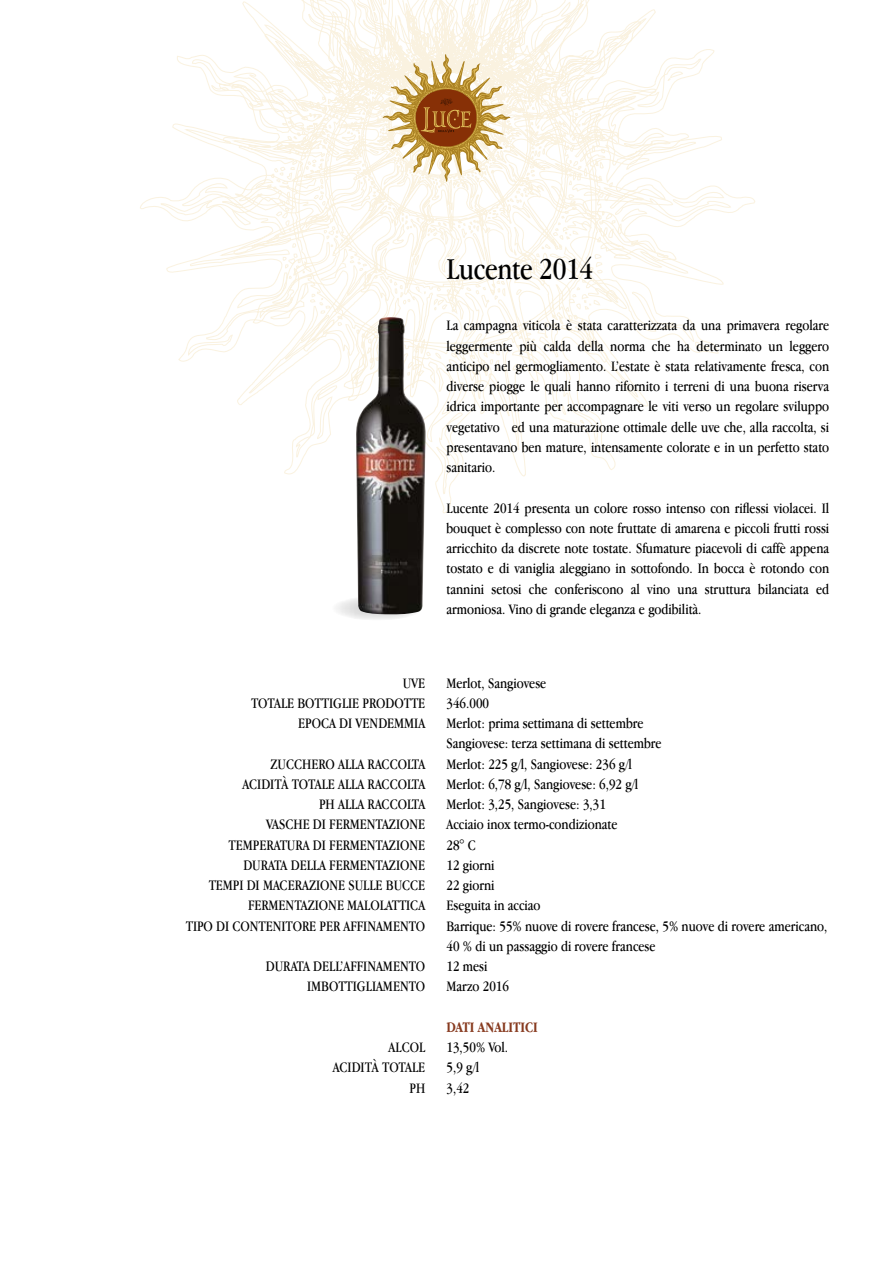
<style>
.page{position:relative;width:893px;height:1263px;background:#fff}
.page>*{position:absolute;margin:0;border:0;box-sizing:border-box;transform-origin:0 0}
.t1{font:31.5px "Apple Garamond";letter-spacing:-.01em;color:#000}
.t2{font:15px/20.2px "Apple Garamond";color:#000;text-align:right}
.t3{font:700 15px "Apple Garamond";color:#873a1f}
</style>
<div class="page">
<svg style="left:140px;top:0;width:615px;height:513px"></svg>
<svg style="left:383px;top:54px;width:127px;height:128px"></svg>
<svg style="left:332px;top:596px;width:90px;height:24px"></svg>
<div style="left:332px;top:596px;width:90px;height:24px;border:1px solid #000;border-radius:50%"></div>
<img style="left:356px;top:317px;width:70px;height:298px">
<h1 class="t1" style="left:446px;top:250px;width:148px">Lucente 2014</h1>
<p class="t2" style="left:446px;top:315px;width:384px;text-align:justify">La campagna viticola è stata caratterizzata da una primavera regolare leggermente più calda della norma che ha determinato un leggero anticipo nel germogliamento. L’estate è stata relativamente fresca, con diverse piogge le quali hanno rifornito i terreni di una buona riserva idrica importante per accompagnare le viti verso un regolare sviluppo vegetativo ed una maturazione ottimale delle uve che, alla raccolta, si presentavano ben mature, intensamente colorate e in un perfetto stato sanitario.</p>
<p class="t2" style="left:446px;top:497px;width:384px;text-align:justify">Lucente 2014 presenta un colore rosso intenso con riflessi violacei. Il bouquet è complesso con note fruttate di amarena e piccoli frutti rossi arricchito da discrete note tostate. Sfumature piacevoli di caffè appena tostato e di vaniglia aleggiano in sottofondo. In bocca è rotondo con tannini setosi che conferiscono al vino una struttura bilanciata ed armoniosa. Vino di grande eleganza e godibilità.</p>
<p class="t2" style="left:251px;top:672px;width:176px">UVE<br>TOTALE BOTTIGLIE PRODOTTE<br>EPOCA DI VENDEMMIA</p>
<p class="t2" style="left:186px;top:753px;width:241px">ZUCCHERO ALLA RACCOLTA<br>ACIDITÀ TOTALE ALLA RACCOLTA<br>PH ALLA RACCOLTA<br>VASCHE DI FERMENTAZIONE<br>TEMPERATURA DI FERMENTAZIONE<br>DURATA DELLA FERMENTAZIONE<br>TEMPI DI MACERAZIONE SULLE BUCCE<br>FERMENTAZIONE MALOLATTICA<br>TIPO DI CONTENITORE PER AFFINAMENTO</p>
<p class="t2" style="left:266px;top:956px;width:161px">DURATA DELL’AFFINAMENTO<br>IMBOTTIGLIAMENTO</p>
<p class="t2" style="left:333px;top:1037px;width:94px">ALCOL<br>ACIDITÀ TOTALE<br>PH</p>
<p class="t2" style="left:446px;top:672px;width:382px;text-align:left">Merlot, Sangiovese<br>346.000<br>Merlot: prima settimana di settembre<br>Sangiovese: terza settimana di settembre<br>Merlot: 225 g/l, Sangiovese: 236 g/l<br>Merlot: 6,78 g/l, Sangiovese: 6,92 g/l<br>Merlot: 3,25, Sangiovese: 3,31<br>Acciaio inox termo-condizionate<br>28° C<br>12 giorni<br>22 giorni<br>Eseguita in acciao<br>Barrique: 55% nuove di rovere francese, 5% nuove di rovere americano,<br>40 % di un passaggio di rovere francese<br>12 mesi<br>Marzo 2016</p>
<p class="t3" style="left:446px;top:1019px;width:93px">DATI ANALITICI</p>
<p class="t2" style="left:446px;top:1037px;width:63px;text-align:left">13,50% Vol.<br>5,9 g/l<br>3,42</p>
</div>
